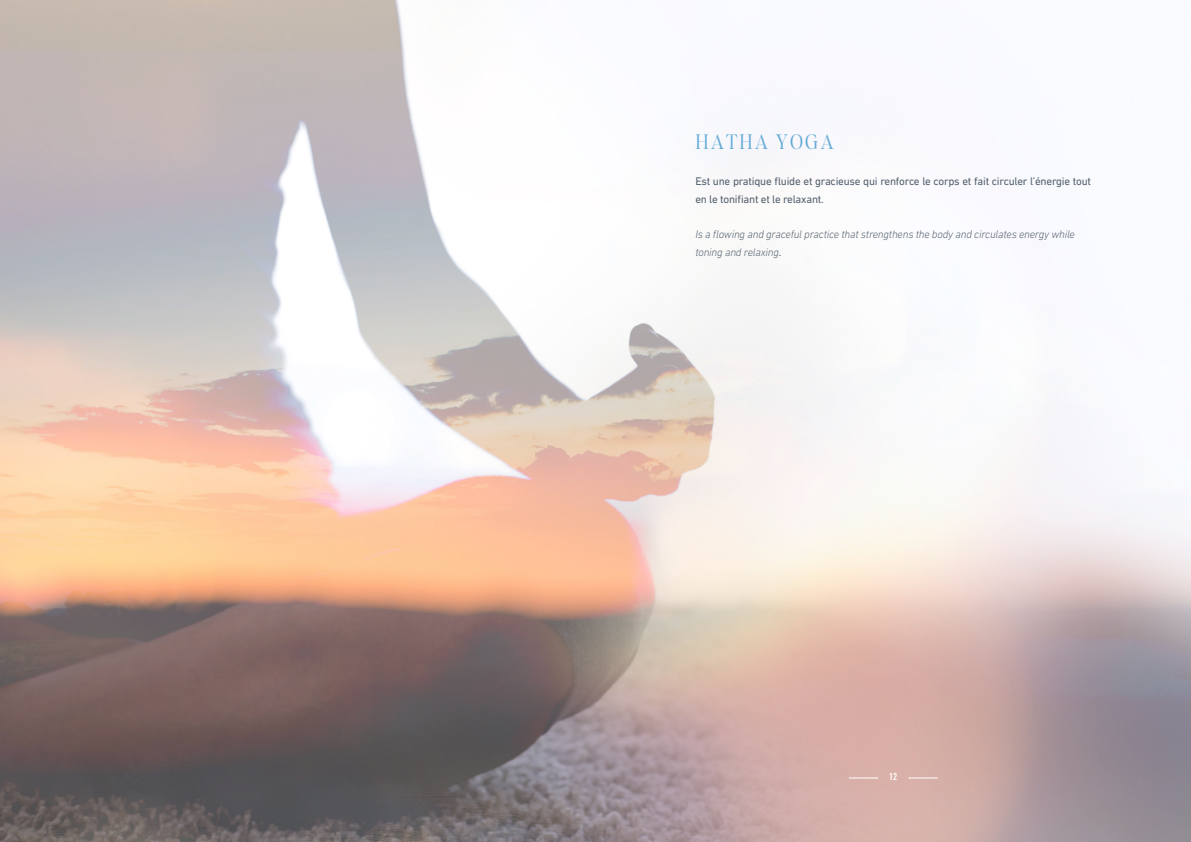
<style>
.page{position:relative;width:1191px;height:842px;background:#fff}
.page>*{position:absolute;margin:0;border:0;box-sizing:border-box;transform-origin:0 0}
.t1{font:300 20px "Editor's Note";letter-spacing:.1em;color:#60a9d6}
.t2{font:11.2px/17.8px "DIN Next LT Pro";letter-spacing:-.02em;color:#52606e}
.t3{font:italic 300 11.2px/17.8px "DIN Next LT Pro";letter-spacing:-.02em;color:#52606e}
.t4{font:500 condensed 10.3px "DIN Next LT Pro";color:#fff}
.s1{font-weight:400;font-style:normal}
</style>
<div class="page">
<img style="left:0;top:0;width:1191px;height:842px">
<svg style="left:849px;top:777px;width:29px;height:2px"></svg>
<svg style="left:908px;top:777px;width:29px;height:2px"></svg>
<p class="t1" style="left:695px;top:128px;width:140px">HATHA YOGA</p>
<p class="t2" style="left:695px;top:172px;width:397px">Est une pratique fluide et gracieuse qui renforce le corps et fait circuler l’énergie tout en le tonifiant et le relaxant.</p>
<p class="t3" style="left:695px;top:225px;width:381px">Is a flowing and graceful practice that strengthens the body and circulates energy while toning and relaxing<span class="s1">.</span></p>
<p class="t4" style="left:889px;top:771px;width:10px">12</p>
</div>
